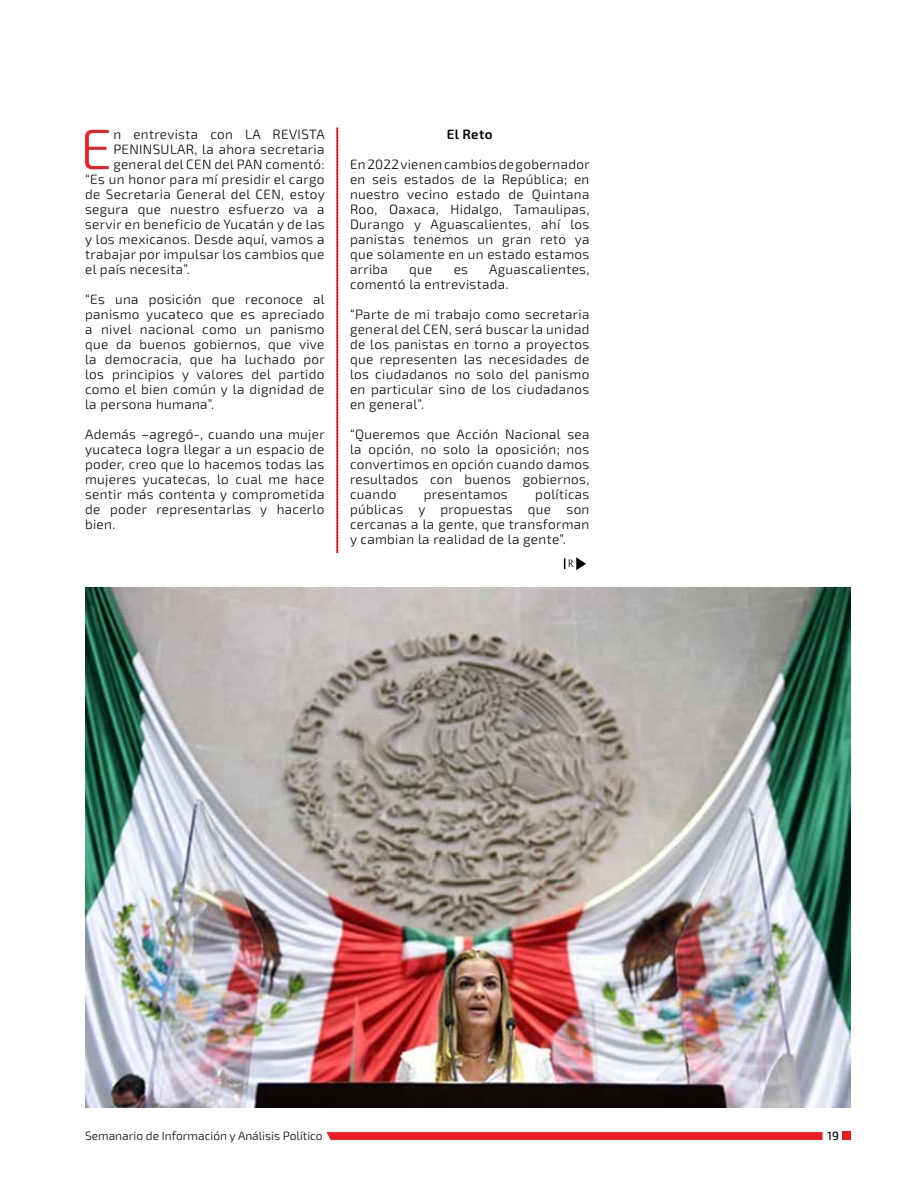
<style>
.page{position:relative;width:915px;height:1191px;background:#fff}
.page>*{position:absolute;margin:0;border:0;box-sizing:border-box;transform-origin:0 0}
.t1{font:300 57px "Exo 2";color:#ed1d24}
.t2{font:300 13.5px/15px "Exo 2";letter-spacing:.025em;color:#000;text-align:justify}
.t3{font:600 13.5px "Exo 2";letter-spacing:.025em;color:#000}
.t4{font:300 12px "Exo 2";color:#000}
.t5{font:500 12px "Exo 2";color:#000}
</style>
<div class="page">
<div style="left:842px;top:1131px;width:8px;height:9px;background:#ed1d24"></div>
<svg style="left:326px;top:1132px;width:496px;height:8px;background:#ed2128"></svg>
<svg style="left:336px;top:127px;width:2px;height:426px"></svg>
<svg style="left:563px;top:557px;width:23px;height:13px"></svg>
<img style="left:85px;top:587px;width:765px;height:520px">
<h1 class="t1" style="left:80px;top:116px;width:33px">E</h1>
<p class="t2" style="left:113px;top:127px;width:213px">n entrevista con LA REVISTA</p>
<p class="t2" style="left:113px;top:142px;width:212px">PENINSULAR, la ahora secretaria</p>
<p class="t2" style="left:113px;top:157px;width:212px">general del CEN del PAN comentó:</p>
<p class="t2" style="left:85px;top:172px;width:241px">“Es un honor para mí presidir el cargo</p>
<p class="t2" style="left:85px;top:187px;width:241px">de Secretaria General del CEN, estoy</p>
<p class="t2" style="left:85px;top:202px;width:241px">segura que nuestro esfuerzo va a</p>
<p class="t2" style="left:85px;top:217px;width:241px">servir en beneficio de Yucatán y de las</p>
<p class="t2" style="left:85px;top:232px;width:241px">y los mexicanos. Desde aquí, vamos a</p>
<p class="t2" style="left:85px;top:247px;width:241px">trabajar por impulsar los cambios que</p>
<p class="t2" style="left:85px;top:262px;width:106px">el país necesita”.</p>
<p class="t2" style="left:85px;top:292px;width:241px">“Es una posición que reconoce al panismo yucateco que es apreciado a nivel nacional como un panismo que da buenos gobiernos, que vive la democracia, que ha luchado por los principios y valores del partido como el bien común y la dignidad de la persona humana”.</p>
<p class="t2" style="left:85px;top:427px;width:241px">Además –agregó-, cuando una mujer yucateca logra llegar a un espacio de poder, creo que lo hacemos todas las mujeres yucatecas, lo cual me hace sentir más contenta y comprometida de poder representarlas y hacerlo bien.</p>
<p class="t3" style="left:447px;top:126px;width:47px">El Reto</p>
<p class="t2" style="left:350px;top:157px;width:241px">En 2022 vienen cambios de gobernador en seis estados de la República; en nuestro vecino estado de Quintana Roo, Oaxaca, Hidalgo, Tamaulipas, Durango y Aguascalientes, ahí los panistas tenemos un gran reto ya que solamente en un estado estamos arriba</p>
<p class="t2" style="left:350px;top:262px;width:241px;text-indent:139px">Aguascalientes, comentó la entrevistada.</p>
<p class="t2" style="left:350px;top:307px;width:241px">“Parte de mi trabajo como secretaria general del CEN, será buscar la unidad de los panistas en torno a proyectos que representen las necesidades de los ciudadanos no solo del panismo en particular sino de los ciudadanos en general”.</p>
<p class="t2" style="left:350px;top:427px;width:241px">“Queremos que Acción Nacional sea la opción, no solo la oposición; nos convertimos en opción cuando damos resultados con buenos gobiernos, cuando</p>
<p class="t2" style="left:409px;top:262px;width:25px">que</p>
<p class="t2" style="left:453px;top:262px;width:16px">es</p>
<p class="t2" style="left:350px;top:487px;width:241px;text-indent:185px">políticas públicas y propuestas que son cercanas a la gente, que transforman y cambian la realidad de la gente”.</p>
<p class="t2" style="left:424px;top:487px;width:85px">presentamos</p>
<p class="t4" style="left:85px;top:1128px;width:239px">Semanario de Información y Análisis Político</p>
<p class="t5" style="left:827px;top:1128px;width:13px">19</p>
</div>
